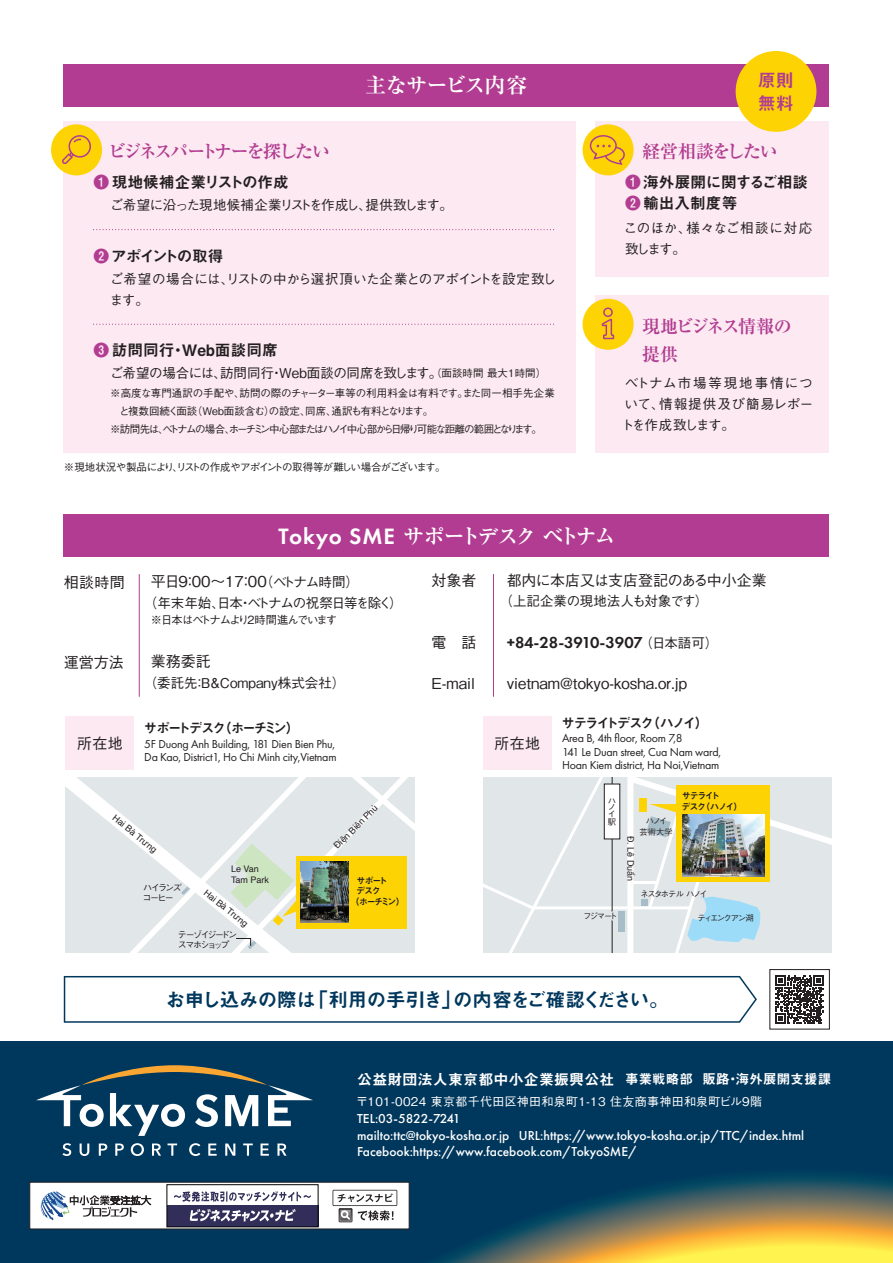
<style>
.page{position:relative;width:893px;height:1263px;background:#fff}
.page>*{position:absolute;margin:0;border:0;box-sizing:border-box;transform-origin:0 0}
.t1{font:700 21px "Ryumin Pr 6";letter-spacing:-.145em;color:#fff}
.t2{font:700 21px "Ryumin Pr 6";letter-spacing:-.035em;color:#fff}
.t3{font:19.5px "Midashi Go Pr 6 MB31";letter-spacing:-.025em;color:#00375c}
.t4{font:700 18px "Ryumin Pr 6";letter-spacing:-.11em;color:#b13c91}
.t5{font:700 18px/28.5px "Ryumin Pr 6";letter-spacing:-.085em;color:#b13c91}
.t6{font:700 18px "Ryumin Pr 6";letter-spacing:-.065em;color:#b13c91}
.t7{font:18px/22.5px "Midashi Go Pr 6 MB31";color:#b13c91}
.t8{font:600 16.5px "Futura PT";letter-spacing:-.005em;color:#231f20}
.t9{font:15.75px/21px "Midashi Go Pr 6 MB31";color:#231f20}
.t10{font:15.75px "Midashi Go Pr 6 MB31";letter-spacing:-.1em;color:#231f20}
.t11{font:500 15px "Gothic BBB Pr 6";color:#231f20}
.t12{font:15px "Midashi Go Pr 6 MB31";letter-spacing:.01em;color:#fff}
.t13{font:500 13.5px/16.5px "Futura PT";color:#fff}
.t14{font:500 13.5px/21px "Gothic BBB Pr 6";color:#231f20}
.t15{font:500 13.5px "Gothic BBB Pr 6";letter-spacing:-.03em;color:#231f20}
.t16{font:500 13.5px "Gothic BBB Pr 6";letter-spacing:-.05em;color:#231f20}
.t17{font:13.5px "Midashi Go Pr 6 MB31";letter-spacing:-.16em;color:#231f20}
.t18{font:500 13.5px "Gothic BBB Pr 6";letter-spacing:-.085em;color:#231f20}
.t19{font:12px/13.5px "Futura PT";letter-spacing:-.02em;color:#231f20}
.t20{font:500 12px "Gothic BBB Pr 6";letter-spacing:.025em;color:#fff}
.t21{font:500 11.25px "Gothic BBB Pr 6";letter-spacing:-.13em;color:#231f20}
.t22{font:500 10.5px "Gothic BBB Pr 6";letter-spacing:-.14em;color:#231f20}
.t23{font:500 10.5px "Gothic BBB Pr 6";letter-spacing:-.02em;color:#231f20}
.t24{font:500 10.5px "Gothic BBB Pr 6";letter-spacing:-.075em;color:#231f20}
.t25{font:500 10.5px "Gothic BBB Pr 6";color:#231f20}
.t26{font:9px/10.8px "Helvetica";color:#231f20}
.t27{font:9px/10.5px "Midashi Go Pr 6 MB31";letter-spacing:-.16em;color:#231f20}
.t28{font:500 9px/9.9px "Gothic BBB Pr 6";letter-spacing:-.19em;color:#231f20}
.t29{font:500 8.25px/10.5px "Gothic BBB Pr 6";letter-spacing:-.155em;color:#231f20}
.t30{font:500 8.25px "Gothic BBB Pr 6";letter-spacing:-.18em;color:#231f20}
.s1{color:#b13c91}
.s2{font-size:10.5px}
.s3{font-family:"Futura PT";font-weight:600;font-size:23.1px}
.s4{font-size:13.5px}
.s5{font-family:"Gothic BBB Pr 6";font-weight:500;font-size:13.5px}
</style>
<div class="page">
<div style="left:0;top:1042px;width:893px;height:221px;background:#00375c"></div>
<div style="left:64px;top:121px;width:512px;height:332px;background:#fce9f1"></div>
<svg style="left:94px;top:229px;width:460px;height:1px"></svg>
<svg style="left:94px;top:324px;width:460px;height:1px"></svg>
<div style="left:595px;top:121px;width:234px;height:155px;background:#fce9f1"></div>
<div style="left:595px;top:296px;width:234px;height:157px;background:#fce9f1"></div>
<div style="left:51px;top:124px;width:51px;height:51px;background:#fed304;border-radius:50%"></div>
<svg style="left:62px;top:135px;width:29px;height:29px"></svg>
<div style="left:583px;top:124px;width:51px;height:51px;background:#fed304;border-radius:50%"></div>
<svg style="left:589px;top:135px;width:36px;height:30px"></svg>
<div style="left:583px;top:299px;width:51px;height:51px;background:#fed304;border-radius:50%"></div>
<div style="left:603px;top:307px;width:10px;height:10px;border:2px solid #b13c91;border-radius:50%"></div>
<svg style="left:602px;top:318px;width:13px;height:22px"></svg>
<div style="left:64px;top:64px;width:765px;height:42px;background:#b13c91"></div>
<svg style="left:435px;top:1174px;width:458px;height:89px"></svg>
<svg style="left:62px;top:1143px;width:9px;height:13px"></svg>
<svg style="left:80px;top:1143px;width:9px;height:13px"></svg>
<svg style="left:99px;top:1143px;width:8px;height:13px"></svg>
<svg style="left:115px;top:1143px;width:9px;height:13px"></svg>
<svg style="left:152px;top:1143px;width:9px;height:13px"></svg>
<svg style="left:277px;top:1143px;width:10px;height:13px"></svg>
<svg style="left:168px;top:1143px;width:9px;height:13px"></svg>
<svg style="left:243px;top:1143px;width:10px;height:13px"></svg>
<svg style="left:208px;top:1143px;width:9px;height:13px"></svg>
<svg style="left:225px;top:1143px;width:10px;height:13px"></svg>
<svg style="left:261px;top:1143px;width:8px;height:13px"></svg>
<svg style="left:131px;top:1143px;width:13px;height:13px"></svg>
<svg style="left:189px;top:1143px;width:11px;height:13px"></svg>
<svg style="left:36px;top:1065px;width:277px;height:71px"></svg>
<div style="left:736px;top:51px;width:80px;height:81px;background:#fed304;border-radius:50%"></div>
<svg style="left:64px;top:976px;width:693px;height:47px"></svg>
<div style="left:770px;top:969px;width:60px;height:60px;background:#fff;border:1px solid #231f20"></div>
<svg style="left:776px;top:975px;width:48px;height:48px"></svg>
<div style="left:64px;top:514px;width:765px;height:43px;background:#b13c91"></div>
<div style="left:483px;top:716px;width:69px;height:53px;background:#fce9f1"></div>
<div style="left:66px;top:716px;width:68px;height:53px;background:#fce9f1"></div>
<hr style="left:139px;top:574px;width:1px;height:123px;background:#b13c91">
<hr style="left:493px;top:574px;width:1px;height:123px;background:#b13c91">
<svg style="left:483px;top:777px;width:349px;height:176px;background:#e0e4d9"></svg>
<div style="left:29px;top:1182px;width:381px;height:47px;background:#fff;border:1px solid #231f20"></div>
<svg style="left:41px;top:1191px;width:110px;height:29px"></svg>
<svg style="left:333px;top:1190px;width:64px;height:32px"></svg>
<div style="left:167px;top:1205px;width:151px;height:22px;background:#312f59"></div>
<svg style="left:190px;top:1209px;width:106px;height:12px"></svg>
<svg style="left:174px;top:1191px;width:137px;height:11px"></svg>
<div style="left:167px;top:1184px;width:151px;height:43px;border:1px solid #030303"></div>
<svg style="left:66px;top:777px;width:349px;height:176px;background:#dee0cf"></svg>
<img style="left:682px;top:815px;width:82px;height:61px">
<div style="left:618px;top:911px;width:7px;height:20px;background:#a7bdc8"></div>
<div style="left:641px;top:899px;width:7px;height:7px;background:#a7bdc8"></div>
<h1 class="t2" style="left:365px;top:68px;width:164px">主なサービス内容</h1>
<h3 class="t4" style="left:108px;top:137px;width:223px">ビジネスパートナーを探したい</h3>
<h3 class="t9" style="left:94px;top:171px;width:197px"><span class="s1">❶</span>現地候補企業リストの作成</h3>
<p class="t16" style="left:110px;top:194px;width:344px">ご希望に沿った現地候補企業リストを作成し、提供致します。</p>
<h3 class="t10" style="left:94px;top:243px;width:132px"><span class="s1">❷</span> アポイントの取得</h3>
<p class="t14" style="left:110px;top:267px;width:448px">ご希望の場合には、リストの中から選択頂いた企業とのアポイントを設定致します。</p>
<h3 class="t9" style="left:94px;top:339px;width:186px"><span class="s1">❸</span>訪問同行・Web面談同席</h3>
<p class="t15" style="left:110px;top:362px;width:438px">ご希望の場合には、訪問同行・Web面談の同席を致します。<span class="s2">（面談時間 最大１時間）</span></p>
<p class="t23" style="left:110px;top:384px;width:446px">※高度な専門通訳の手配や、訪問の際のチャーター車等の利用料金は有料です。また同一相手先企業</p>
<p class="t25" style="left:119px;top:402px;width:316px">と複数回続く面談（Web面談含む）の設定、同席、通訳も有料となります。</p>
<p class="t22" style="left:110px;top:420px;width:433px">※訪問先は、ベトナムの場合、ホーチミン中心部またはハノイ中心部から日帰り可能な距離の範囲となります。</p>
<p class="t24" style="left:64px;top:458px;width:383px">※現地状況や製品により、リストの作成やアポイントの取得等が難しい場合がございます。</p>
<h3 class="t7" style="left:758px;top:68px;width:37px">原則無料</h3>
<h3 class="t6" style="left:642px;top:137px;width:137px">経営相談をしたい</h3>
<h3 class="t9" style="left:625px;top:171px;width:185px"><span class="s1">❶</span> 海外展開に関するご相談<br><span class="s1">❷</span>輸出入制度等</h3>
<p class="t14" style="left:624px;top:216px;width:190px">このほか、様々なご相談に対応致します。</p>
<h3 class="t5" style="left:642px;top:311px;width:151px">現地ビジネス情報の提供</h3>
<p class="t14" style="left:621px;top:372px;width:194px;text-align:justify;text-indent:4px">ベトナム市場等現地事情について、情報提供及び簡易レポートを作成致します。</p>
<h1 class="t1" style="left:279px;top:519px;width:339px"><span class="s3">Tokyo SME</span> サポートデスク ベトナム</h1>
<p class="t11" style="left:64px;top:570px;width:62px">相談時間</p>
<p class="t11" style="left:151px;top:570px;width:210px">平日9：00～17：00<span class="s4">（ベトナム時間）</span></p>
<p class="t18" style="left:144px;top:592px;width:260px">（年末年始、日本・ベトナムの祝祭日等を除く）</p>
<p class="t21" style="left:151px;top:610px;width:188px">※日本はベトナムより2時間進んでいます</p>
<p class="t11" style="left:64px;top:650px;width:61px">運営方法</p>
<p class="t11" style="left:151px;top:650px;width:61px">業務委託</p>
<p class="t14" style="left:144px;top:671px;width:203px">（委託先：B＆Company株式会社）</p>
<p class="t11" style="left:432px;top:569px;width:46px">対象者</p>
<p class="t11" style="left:507px;top:568px;width:262px">都内に本店又は支店登記のある中小企業</p>
<p class="t14" style="left:500px;top:590px;width:210px">（上記企業の現地法人も対象です）</p>
<p class="t11" style="left:432px;top:631px;width:46px">電　話</p>
<h3 class="t8" style="left:507px;top:633px;width:213px">+84-28-3910-3907 <span class="s5">（日本語可）</span></h3>
<p class="t11" style="left:432px;top:671px;width:45px">E-mail</p>
<p class="t11" style="left:507px;top:671px;width:182px">vietnam@tokyo-kosha.or.jp</p>
<p class="t17" style="left:144px;top:717px;width:157px">サポートデスク（ホーチミン）</p>
<p class="t19" style="left:144px;top:737px;width:194px">5F Duong Anh Building, 181 Dien Bien Phu,<br>Da Kao, District1, Ho Chi Minh city,Vietnam</p>
<p class="t11" style="left:77px;top:731px;width:47px">所在地</p>
<p class="t11" style="left:495px;top:731px;width:47px">所在地</p>
<p class="t26" style="left:117px;top:813px;width:55px;rotate:39deg">Hai Bà Trưng</p>
<p class="t26" style="left:332px;top:843px;width:59px;rotate:-45deg">Điện Biên Phủ</p>
<p class="t26" style="left:231px;top:863px;width:40px">Le Van<br>Tam Park</p>
<p class="t28" style="left:143px;top:882px;width:41px">ハイランズコーヒー</p>
<p class="t26" style="left:208px;top:887px;width:55px;rotate:39deg">Hai Bà Trưng</p>
<p class="t28" style="left:178px;top:929px;width:61px">テーゾイジードンスマホショップ</p>
<p class="t27" style="left:356px;top:875px;width:33px">サポート</p>
<p class="t27" style="left:356px;top:885px;width:26px">デスク</p>
<p class="t27" style="left:351px;top:896px;width:56px">（ホーチミン）</p>
<p class="t17" style="left:562px;top:712px;width:148px">サテライトデスク（ハノイ）</p>
<p class="t19" style="left:562px;top:731px;width:161px">Area B, 4th floor, Room 7,8<br>141 Le Duan street, Cua Nam ward,<br>Hoan Kiem district, Ha Noi,Vietnam</p>
<p class="t29" style="left:608px;top:797px;width:9px;line-height:6.1px">ハノ</p>
<p class="t29" style="left:608px;top:809px;width:10px;line-height:7.8px">イ駅</p>
<p class="t29" style="left:583px;top:910px;width:36px">フジマート</p>
<p class="t29" style="left:640px;top:815px;width:34px;text-align:center">ハノイ<br>芸術大学</p>
<p class="t26" style="left:636px;top:836px;width:47px;rotate:90deg">Đ. Lê Duẩn</p>
<p class="t27" style="left:681px;top:790px;width:63px">サテライト<br>デスク（ハノイ）</p>
<p class="t29" style="left:641px;top:888px;width:69px">ネスタホテル ハノイ</p>
<p class="t30" style="left:698px;top:911px;width:58px">ティエンクアン湖</p>
<h2 class="t3" style="left:166px;top:984px;width:504px">お申し込みの際は「利用の手引き」の内容をご確認ください。</h2>
<p class="t12" style="left:357px;top:1067px;width:475px">公益財団法人東京都中小企業振興公社 <span class="s4">事業戦略部 販路・海外展開支援課</span></p>
<p class="t20" style="left:356px;top:1092px;width:407px">〒101-0024 東京都千代田区神田和泉町1-13 住友商事神田和泉町ビル9階</p>
<p class="t13" style="left:357px;top:1111px;width:448px">TEL:03-5822-7241<br>mailto:ttc@tokyo-kosha.or.jp URL:https://www.tokyo-kosha.or.jp/TTC/index.html<br>Facebook:https://www.facebook.com/TokyoSME/</p>
</div>
